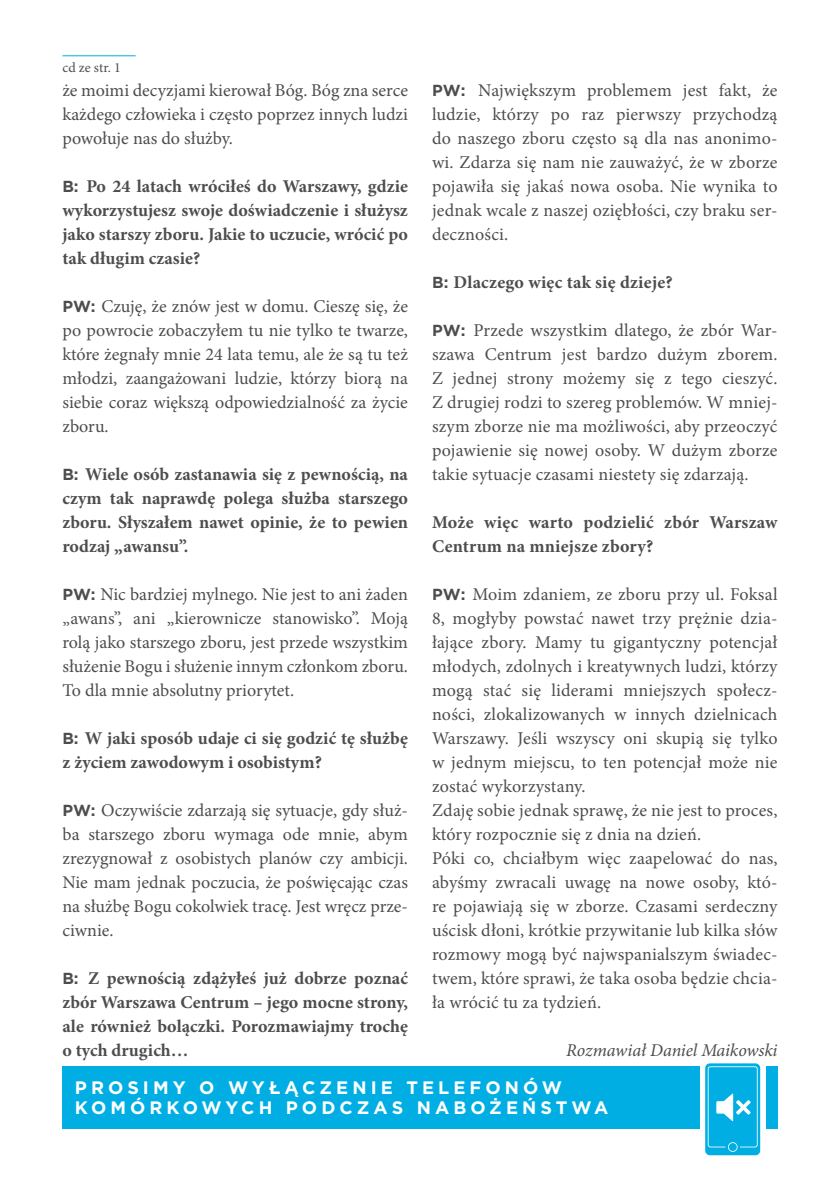
<style>
.page{position:relative;width:840px;height:1191px;background:#fff}
.page>*{position:absolute;margin:0;border:0;box-sizing:border-box;transform-origin:0 0}
.t1{font:18px/24px "Minion Pro";letter-spacing:.01em;color:#4d4d4f;text-align:justify}
.t2{font:700 18px/24px "Minion Pro";color:#4d4d4f;text-align:justify}
.t3{font:700 18px/20px "Gotham";letter-spacing:.225em;color:#fff}
.t4{font:italic 18px "Minion Pro";letter-spacing:-.005em;color:#4d4d4f}
.t5{font:14px "Minion Pro";color:#4d4d4f}
.s1{font-family:"Gotham";font-size:16px}
.s2{font-family:"Gotham";font-weight:700;font-size:16px}
</style>
<div class="page">
<div style="left:62px;top:1066px;width:637px;height:62px;background:#00aee3"></div>
<div style="left:765px;top:1066px;width:12px;height:62px;background:#00aee3"></div>
<svg style="left:704px;top:1063px;width:55px;height:92px"></svg>
<svg style="left:707px;top:1066px;width:50px;height:85px;background:#22b8e6"></svg>
<hr style="left:62px;top:55px;width:74px;height:1px;background:#00aee3">
<p class="t5" style="left:62px;top:58px;width:60px">cd ze str. 1</p>
<p class="t1" style="left:62px;top:78px;width:347px">że moimi decyzjami kierował Bóg. Bóg zna serce każdego człowieka i często poprzez innych ludzi powołuje nas do służby.</p>
<p class="t2" style="left:62px;top:174px;width:347px"><span class="s1">B:</span> Po 24 latach wróciłeś do Warszawy, gdzie wykorzystujesz swoje doświadczenie i służysz jako starszy zboru. Jakie to uczucie, wrócić po tak długim czasie?</p>
<p class="t1" style="left:62px;top:294px;width:347px"><span class="s2">PW:</span> Czuję, że znów jest w domu. Cieszę się, że po powrocie zobaczyłem tu nie tylko te twarze, które żegnały mnie 24 lata temu, ale że są tu też młodzi, zaangażowani ludzie, którzy biorą na siebie coraz większą odpowiedzialność za życie zboru.</p>
<p class="t2" style="left:62px;top:462px;width:347px"><span class="s1">B:</span> Wiele osób zastanawia się z pewnością, na czym tak naprawdę polega służba starszego zboru. Słyszałem nawet opinie, że to pewien rodzaj „awansu”.</p>
<p class="t1" style="left:62px;top:582px;width:347px"><span class="s2">PW:</span> Nic bardziej mylnego. Nie jest to ani żaden „awans”, ani „kierownicze stanowisko”. Moją rolą jako starszego zboru, jest przede wszystkim służenie Bogu i służenie innym członkom zboru.<br>To dla mnie absolutny priorytet.</p>
<p class="t2" style="left:62px;top:726px;width:347px"><span class="s1">B:</span> W jaki sposób udaje ci się godzić tę służbę z życiem zawodowym i osobistym?</p>
<p class="t1" style="left:62px;top:798px;width:347px"><span class="s2">PW:</span> Oczywiście zdarzają się sytuacje, gdy służ&shy;ba starszego zboru wymaga ode mnie, abym zrezygnował z osobistych planów czy ambicji.<br>Nie mam jednak poczucia, że poświęcając czas na służbę Bogu cokolwiek tracę. Jest wręcz prze&shy;ciwnie.</p>
<p class="t2" style="left:62px;top:966px;width:347px"><span class="s1">B:</span> Z pewnością zdążyłeś już dobrze poznać zbór Warszawa Centrum – jego mocne strony, ale również bolączki. Porozmawiajmy trochę o tych drugich…</p>
<p class="t1" style="left:432px;top:78px;width:347px"><span class="s2">PW:</span> Największym problemem jest fakt, że ludzie, którzy po raz pierwszy przychodzą do naszego zboru często są dla nas anonimo&shy;wi. Zdarza się nam nie zauważyć, że w zborze pojawiła się jakaś nowa osoba. Nie wynika to jednak wcale z naszej oziębłości, czy braku ser&shy;deczności.</p>
<p class="t2" style="left:432px;top:270px;width:242px"><span class="s1">B:</span> Dlaczego więc tak się dzieje?</p>
<p class="t1" style="left:432px;top:318px;width:347px"><span class="s2">PW:</span> Przede wszystkim dlatego, że zbór War&shy;szawa Centrum jest bardzo dużym zborem.<br>Z jednej strony możemy się z tego cieszyć.<br>Z drugiej rodzi to szereg problemów. W mniej&shy;szym zborze nie ma możliwości, aby przeoczyć pojawienie się nowej osoby. W dużym zborze takie sytuacje czasami niestety się zdarzają.</p>
<p class="t2" style="left:432px;top:510px;width:347px">Może więc warto podzielić zbór Warszaw<br>Centrum na mniejsze zbory?</p>
<p class="t1" style="left:432px;top:582px;width:347px;text-align:left"><span class="s2">PW:</span> Moim zdaniem, ze zboru przy ul. Foksal 8, mogłyby powstać nawet trzy prężnie dzia&shy;łające zbory. Mamy tu gigantyczny potencjał młodych, zdolnych i kreatywnych ludzi, którzy mogą stać się liderami mniejszych społecz&shy;ności, zlokalizowanych w innych dzielnicach Warszawy. Jeśli wszyscy oni skupią się tylko w jednym miejscu, to ten potencjał może nie zostać wykorzystany.<br>Zdaję sobie jednak sprawę, że nie jest to proces, który rozpocznie się z dnia na dzień.<br>Póki co, chciałbym więc zaapelować do nas, abyśmy zwracali uwagę na nowe osoby, któ&shy;re pojawiają się w zborze. Czasami serdeczny uścisk dłoni, krótkie przywitanie lub kilka słów rozmowy mogą być najwspanialszym świadec&shy;twem, które sprawi, że taka osoba będzie chcia&shy;ła wrócić tu za tydzień.</p>
<p class="t4" style="left:566px;top:1038px;width:213px">Rozmawiał Daniel Maikowski</p>
<p class="t3" style="left:75px;top:1077px;width:430px;text-indent:68px">IMY O W YŁĄCZ EN IE TELEFONÓW<br>KO MÓR KOW</p>
<p class="t3" style="left:75px;top:1077px;width:33px">PROS</p>
<p class="t3" style="left:225px;top:1097px;width:78px">YCH POD</p>
<p class="t3" style="left:339px;top:1097px;width:34px">CZAS</p>
<p class="t3" style="left:416px;top:1097px;width:18px">NABO</p>
<p class="t3" style="left:489px;top:1097px;width:102px">ŻEŃS TWA</p>
</div>
